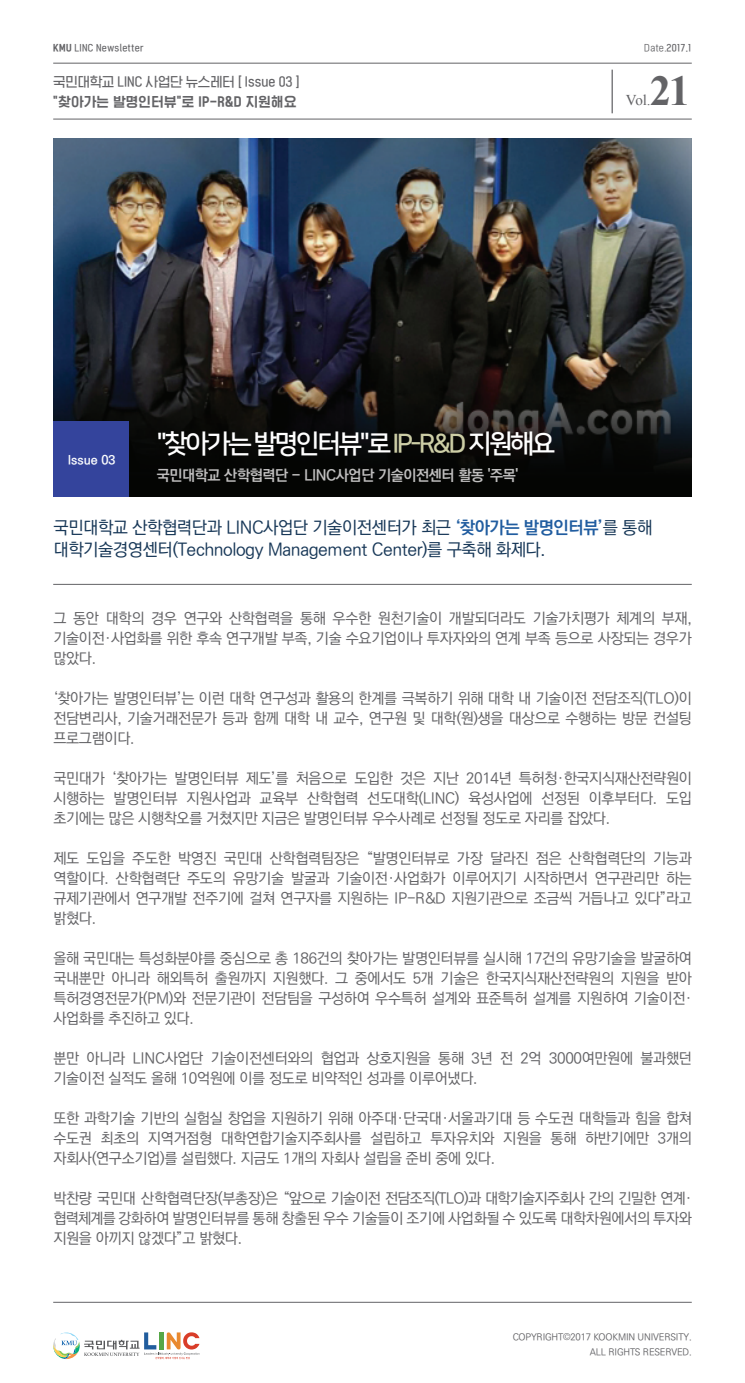
<style>
.page{position:relative;width:745px;height:1383px;background:#fff}
.page>*{position:absolute;margin:0;border:0;box-sizing:border-box;transform-origin:0 0}
.t1{font:700 42.5px "Times New Roman";color:#636366}
.t2{font:26.25px "Nanum Square B";letter-spacing:-.1em;color:#fff}
.t3{font:17.5px/22.5px "Ko Pub Dotum PM";letter-spacing:-.025em;color:#183858}
.t4{font:15px/20px "Ko Pub Dotum PM";letter-spacing:-.02em;color:#636366;text-align:justify}
.t5{font:15px "Ko Pub Dotum PB";letter-spacing:-.025em;color:#bfbebe}
.t6{font:15px "Times New Roman";color:#636366}
.t7{font:13.75px "HGG Gothicssi P60 g";color:#636366}
.t8{font:13.75px "HGG Gothicssi P80 g";letter-spacing:.03em;color:#636366}
.t9{font:12.5px "Ko Pub Dotum PB";color:#fbfdfe}
.t10{font:10px "HGG Gothicssi P60 g";letter-spacing:.035em;color:#636366}
.t11{font:9.38px/15px "Ko Pub Dotum PM";letter-spacing:-.02em;color:#636366;text-align:right}
.s1{font-family:"HGG Gothicssi P80 g"}
.s2{font-family:"HGG Gothicssi P40 g"}
.s3{color:#cdcea6}
.s4{font-family:"Ko Pub Dotum PB";color:#215da0}
.s5{font-family:"Helvetica";font-weight:300}
</style>
<div class="page">
<hr style="left:53px;top:119px;width:638px;height:1px;background:#636366">
<hr style="left:53px;top:584px;width:638px;height:1px;background:#636366">
<hr style="left:53px;top:63px;width:638px;height:1px;background:#636366">
<hr style="left:611px;top:70px;width:1px;height:43px;background:#636366">
<svg style="left:53px;top:1332px;width:146px;height:27px"></svg>
<hr style="left:53px;top:1302px;width:638px;height:1px;background:#636366">
<img style="left:54px;top:138px;width:637px;height:359px">
<div style="left:54px;top:421px;width:75px;height:76px;background:#34449c"></div>
<p class="t10" style="left:53px;top:43px;width:92px"><span class="s1">KMU</span> LINC Newsletter</p>
<p class="t7" style="left:53px;top:74px;width:248px">국민대학교 LINC 사업단 뉴스레터 [ Issue 03 ]</p>
<p class="t8" style="left:53px;top:94px;width:244px">"찾아가는 발명인터뷰"로 IP-R&amp;D 지원해요</p>
<p class="t10" style="left:643px;top:43px;width:49px"><span class="s2">Date.</span>2017.1</p>
<h1 class="t1" style="left:649px;top:61px;width:42px">21</h1>
<p class="t6" style="left:625px;top:90px;width:26px">Vol.</p>
<p class="t9" style="left:68px;top:454px;width:49px">Issue 03</p>
<h2 class="t2" style="left:157px;top:430px;width:400px">"찾아가는 발명인터뷰"로 <span class="s3">IP-R&amp;D</span> 지원해요</h2>
<p class="t5" style="left:157px;top:468px;width:363px">국민대학교 산학협력단 - LINC사업단 기술이전센터 활동 '주목'</p>
<p class="t3" style="left:54px;top:517px;width:600px">국민대학교 산학협력단과 LINC사업단 기술이전센터가 최근 <span class="s4">‘찾아가는 발명인터뷰’</span>를 통해 대학기술경영센터(Technology Management Center)를 구축해 화제다.</p>
<p class="t4" style="left:53px;top:609px;width:639px">그 동안 대학의 경우 연구와 산학협력을 통해 우수한 원천기술이 개발되더라도 기술가치평가 체계의 부재, 기술이전·사업화를 위한 후속 연구개발 부족, 기술 수요기업이나 투자자와의 연계 부족 등으로 사장되는 경우가 많았다.</p>
<p class="t4" style="left:53px;top:689px;width:639px">‘찾아가는 발명인터뷰’는 이런 대학 연구성과 활용의 한계를 극복하기 위해 대학 내 기술이전 전담조직(TLO)이 전담변리사, 기술거래전문가 등과 함께 대학 내 교수, 연구원 및 대학(원)생을 대상으로 수행하는 방문 컨설팅 프로그램이다.</p>
<p class="t4" style="left:53px;top:769px;width:639px">국민대가 ‘찾아가는 발명인터뷰 제도’를 처음으로 도입한 것은 지난 2014년 특허청·한국지식재산전략원이 시행하는 발명인터뷰 지원사업과 교육부 산학협력 선도대학(LINC) 육성사업에 선정된 이후부터다. 도입 초기에는 많은 시행착오를 거쳤지만 지금은 발명인터뷰 우수사례로 선정될 정도로 자리를 잡았다.</p>
<p class="t4" style="left:53px;top:849px;width:639px">제도 도입을 주도한 박영진 국민대 산학협력팀장은 “발명인터뷰로 가장 달라진 점은 산학협력단의 기능과 역할이다. 산학협력단 주도의 유망기술 발굴과 기술이전·사업화가 이루어지기 시작하면서 연구관리만 하는 규제기관에서 연구개발 전주기에 걸쳐 연구자를 지원하는 IP-R&amp;D 지원기관으로 조금씩 거듭나고 있다”라고 밝혔다.</p>
<p class="t4" style="left:53px;top:949px;width:639px">올해 국민대는 특성화분야를 중심으로 총 186건의 찾아가는 발명인터뷰를 실시해 17건의 유망기술을 발굴하여 국내뿐만 아니라 해외특허 출원까지 지원했다. 그 중에서도 5개 기술은 한국지식재산전략원의 지원을 받아 특허경영전문가(PM)와 전문기관이 전담팀을 구성하여 우수특허 설계와 표준특허 설계를 지원하여 기술이전· 사업화를 추진하고 있다.</p>
<p class="t4" style="left:53px;top:1049px;width:639px">뿐만 아니라 LINC사업단 기술이전센터와의 협업과 상호지원을 통해 3년 전 2억 3000여만원에 불과했던 기술이전 실적도 올해 10억원에 이를 정도로 비약적인 성과를 이루어냈다.</p>
<p class="t4" style="left:53px;top:1109px;width:639px">또한 과학기술 기반의 실험실 창업을 지원하기 위해 아주대·단국대·서울과기대 등 수도권 대학들과 힘을 합쳐 수도권 최초의 지역거점형 대학연합기술지주회사를 설립하고 투자유치와 지원을 통해 하반기에만 3개의 자회사(연구소기업)를 설립했다. 지금도 1개의 자회사 설립을 준비 중에 있다.</p>
<p class="t4" style="left:53px;top:1189px;width:639px">박찬량 국민대 산학협력단장(부총장)은 “앞으로 기술이전 전담조직(TLO)과 대학기술지주회사 간의 긴밀한 연계· 협력체계를 강화하여 발명인터뷰를 통해 창출된 우수 기술들이 조기에 사업화될 수 있도록 대학차원에서의 투자와 지원을 아끼지 않겠다”고 밝혔다.</p>
<p class="t11" style="left:512px;top:1329px;width:180px">COPYRIGHT<span class="s5">©</span>2017 KOOKMIN UNIVERSITY.<br>ALL RIGHTS RESERVED.</p>
</div>
